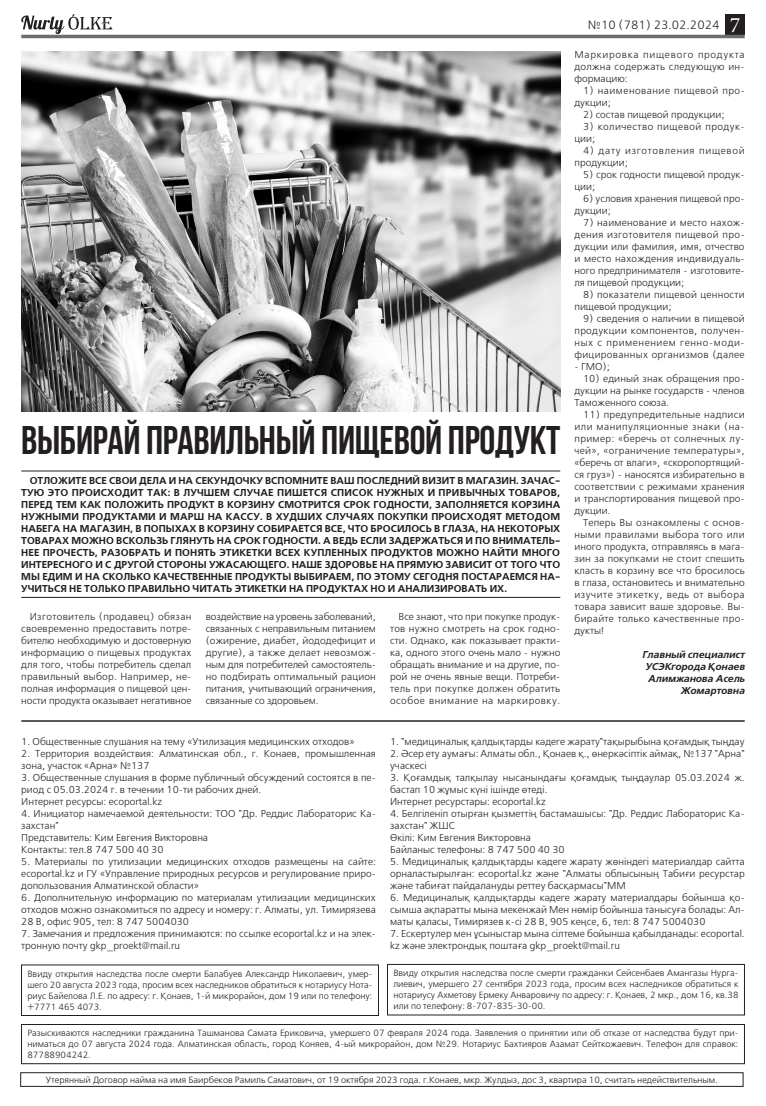
<style>
.page{position:relative;width:766px;height:1106px;background:#fff}
.page>*{position:absolute;margin:0;border:0;box-sizing:border-box;transform-origin:0 0}
.тақырып{font:700 40px "Bebas Neue";letter-spacing:-.01em;color:#231f20}
.t1{font:12px "DS Free Set";color:#231f20}
.Основной_Текст{font:10px/12px "DS Free Set";color:#231f20;text-align:justify}
.анотация{font:700 10px/12px "DS Free Set";color:#231f20;text-align:justify}
.Основной_Текст-2{font:10px/12px "DS Free Set";letter-spacing:.045em;color:#231f20}
.Основной_Текст-3{font:italic 700 10px "DS Free Set";color:#231f20}
.Основной_Текст-4{font:10px/12px "DS Free Set";letter-spacing:.025em;color:#231f20}
.Основной_Текст-5{font:10px/12px "DS Free Set";letter-spacing:.07em;color:#231f20}
.t2{font:9px/11px "DS Free Set";color:#231f20;text-align:justify}
.s1{font-family:"Minion Pro";font-size:22px;color:#fff}
</style>
<div class="page">
<svg style="left:21px;top:14px;width:92px;height:20px"></svg>
<div style="left:725px;top:14px;width:19px;height:21px;background:#231f20"></div>
<hr style="left:21px;top:35px;width:723px;height:3px;background:#6c6d70">
<div style="left:20px;top:1072px;width:723px;height:14px;border:1px solid #231f20"></div>
<div style="left:387px;top:964px;width:357px;height:51px;border:1px solid #231f20"></div>
<div style="left:21px;top:1024px;width:723px;height:39px;border:1px solid #231f20"></div>
<hr style="left:21px;top:720px;width:723px;height:2px;background:#57585a">
<img style="left:21px;top:51px;width:539px;height:360px">
<hr style="left:21px;top:471px;width:539px;height:1px;background:#231f20">
<hr style="left:21px;top:597px;width:539px;height:1px;background:#231f20">
<p class="t1" style="left:587px;top:18px;width:154px">№10 (781) 23.02.2024 <span class="s1">7</span></p>
<p class="Основной_Текст" style="left:574px;top:49px;width:172px">Маркировка пищевого продукта должна содержать следующую ин&shy;формацию:</p>
<p class="Основной_Текст-2" style="left:574px;top:85px;width:172px;text-indent:9px">1) наименование пищевой про&shy;дукции;</p>
<p class="Основной_Текст" style="left:583px;top:109px;width:143px">2) состав пищевой продукции;</p>
<p class="Основной_Текст-2" style="left:574px;top:121px;width:172px;text-indent:9px">3) количество пищевой продук&shy;ции;</p>
<p class="Основной_Текст-5" style="left:574px;top:145px;width:172px;text-indent:9px">4) дату изготовления пищевой продукции;</p>
<p class="Основной_Текст" style="left:574px;top:169px;width:172px;text-indent:9px">5) срок годности пищевой продук&shy;ции;</p>
<p class="Основной_Текст" style="left:574px;top:193px;width:172px;text-indent:9px">6) условия хранения пищевой про&shy;дукции;</p>
<p class="Основной_Текст" style="left:574px;top:217px;width:172px;text-indent:9px">7) наименование и место нахож&shy;дения изготовителя пищевой про&shy;дукции или фамилия, имя, отчество и место нахождения индивидуаль&shy;ного предпринимателя - изготовите&shy;ля пищевой продукции;</p>
<p class="Основной_Текст-4" style="left:574px;top:289px;width:171px;text-indent:9px">8) показатели пищевой ценности пищевой продукции;</p>
<p class="Основной_Текст" style="left:574px;top:313px;width:172px;text-indent:9px">9) сведения о наличии в пищевой продукции компонентов, получен&shy;ных с применением генно-моди&shy;фицированных организмов (далее</p>
<p class="Основной_Текст" style="left:574px;top:361px;width:37px">- ГМО);</p>
<p class="Основной_Текст" style="left:574px;top:373px;width:172px;text-indent:9px">10) единый знак обращения про&shy;дукции на рынке государств - членов Таможенного союза.</p>
<p class="Основной_Текст" style="left:574px;top:409px;width:172px;text-indent:9px">11) предупредительные надписи или манипуляционные знаки (на&shy;пример: «беречь от солнечных лу&shy;чей», «ограничение температуры», «беречь от влаги», «скоропортящий&shy;ся груз») - наносятся избирательно в соответствии с режимами хранения и транспортирования пищевой про&shy;дукции.</p>
<p class="Основной_Текст" style="left:574px;top:517px;width:172px;text-indent:9px">Теперь Вы ознакомлены с основ&shy;ными правилами выбора того или иного продукта, отправляясь в мага&shy;зин за покупками не стоит спешить класть в корзину все что бросилось в глаза, остановитесь и внимательно изучите этикетку, ведь от выбора товара зависит ваше здоровье. Вы&shy;бирайте только качественные про&shy;дукты!</p>
<p class="Основной_Текст-3" style="left:641px;top:649px;width:104px">Главный специалист</p>
<p class="Основной_Текст-3" style="left:645px;top:661px;width:101px">УСЭКгорода Қонаев</p>
<p class="Основной_Текст-3" style="left:647px;top:673px;width:98px">Алимжанова Асель</p>
<p class="Основной_Текст-3" style="left:680px;top:685px;width:66px">Жомартовна</p>
<p class="тақырып" style="left:21px;top:418px;width:540px">ВЫБИРАЙ ПРАВИЛЬНЫЙ ПИЩЕВОЙ ПРОДУКТ</p>
<p class="анотация" style="left:21px;top:474px;width:540px;text-indent:9px">ОТЛОЖИТЕ ВСЕ СВОИ ДЕЛА И НА СЕКУНДОЧКУ ВСПОМНИТЕ ВАШ ПОСЛЕДНИЙ ВИЗИТ В МАГАЗИН. ЗАЧАС-ТУЮ ЭТО ПРОИСХОДИТ ТАК: В ЛУЧШЕМ СЛУЧАЕ ПИШЕТСЯ СПИСОК НУЖНЫХ И ПРИВЫЧНЫХ ТОВАРОВ, ПЕРЕД ТЕМ КАК ПОЛОЖИТЬ ПРОДУКТ В КОРЗИНУ СМОТРИТСЯ СРОК ГОДНОСТИ, ЗАПОЛНЯЕТСЯ КОРЗИНА НУЖНЫМИ ПРОДУКТАМИ И МАРШ НА КАССУ. В ХУДШИХ СЛУЧАЯХ ПОКУПКИ ПРОИСХОДЯТ МЕТОДОМ НАБЕГА НА МАГАЗИН, В ПОПЫХАХ В КОРЗИНУ СОБИРАЕТСЯ ВСЕ, ЧТО БРОСИЛОСЬ В ГЛАЗА, НА НЕКОТОРЫХ ТОВАРАХ МОЖНО ВСКОЛЬЗЬ ГЛЯНУТЬ НА СРОК ГОДНОСТИ. А ВЕДЬ ЕСЛИ ЗАДЕРЖАТЬСЯ И ПО ВНИМАТЕЛЬ-НЕЕ ПРОЧЕСТЬ, РАЗОБРАТЬ И ПОНЯТЬ ЭТИКЕТКИ ВСЕХ КУПЛЕННЫХ ПРОДУКТОВ МОЖНО НАЙТИ МНОГО ИНТЕРЕСНОГО И С ДРУГОЙ СТОРОНЫ УЖАСАЮЩЕГО. НАШЕ ЗДОРОВЬЕ НА ПРЯМУЮ ЗАВИСИТ ОТ ТОГО ЧТО МЫ ЕДИМ И НА СКОЛЬКО КАЧЕСТВЕННЫЕ ПРОДУКТЫ ВЫБИРАЕМ, ПО ЭТОМУ СЕГОДНЯ ПОСТАРАЕМСЯ НА-УЧИТЬСЯ НЕ ТОЛЬКО ПРАВИЛЬНО ЧИТАТЬ ЭТИКЕТКИ НА ПРОДУКТАХ НО И АНАЛИЗИРОВАТЬ ИХ.</p>
<p class="Основной_Текст" style="left:21px;top:610px;width:172px;text-indent:9px">Изготовитель (продавец) обязан своевременно предоставить потре&shy;бителю необходимую и достоверную информацию о пищевых продуктах для того, чтобы потребитель сделал правильный выбор. Например, не&shy;полная информация о пищевой цен&shy;ности продукта оказывает негативное</p>
<p class="Основной_Текст" style="left:21px;top:735px;width:335px">1. Общественные слушания на тему «Утилизация медицинских отходов»</p>
<p class="Основной_Текст" style="left:21px;top:747px;width:356px">2. Территория воздействия: Алматинская обл., г. Конаев, промышленная зона, участок «Арна» №137</p>
<p class="Основной_Текст" style="left:21px;top:771px;width:356px">3. Общественные слушания в форме публичный обсуждений состоятся в пе&shy;риод с 05.03.2024 г. в течении 10-ти рабочих дней.</p>
<p class="Основной_Текст" style="left:21px;top:795px;width:142px">Интернет ресурсы: ecoportal.kz</p>
<p class="Основной_Текст" style="left:21px;top:807px;width:356px">4. Инициатор намечаемой деятельности: ТОО "Др. Реддис Лабораторис Ка&shy;захстан"</p>
<p class="Основной_Текст" style="left:21px;top:831px;width:188px">Представитель: Ким Евгения Викторовна</p>
<p class="Основной_Текст" style="left:21px;top:843px;width:144px">Контакты: тел.8 747 500 40 30</p>
<p class="Основной_Текст" style="left:21px;top:855px;width:356px">5. Материалы по утилизации медицинских отходов размещены на сайте: ecoportal.kz и ГУ «Управление природных ресурсов и регулирование приро&shy;допользования Алматинской области»</p>
<p class="Основной_Текст" style="left:21px;top:891px;width:356px">6. Дополнительную информацию по материалам утилизации медицинских отходов можно ознакомиться по адресу и номеру: г. Алматы, ул. Тимирязева 28 В, офис 905, тел: 8 747 5004030</p>
<p class="Основной_Текст" style="left:21px;top:927px;width:356px">7. Замечания и предложения принимаются: по ссылке ecoportal.kz и на элек&shy;тронную почту gkp_proekt@mail.ru</p>
<p class="Основной_Текст" style="left:206px;top:610px;width:172px">воздействие на уровень заболеваний, связанных с неправильным питанием (ожирение, диабет, йододефицит и другие), а также делает невозмож&shy;ным для потребителей самостоятель&shy;но подбирать оптимальный рацион питания, учитывающий ограничения, связанные со здоровьем.</p>
<p class="Основной_Текст" style="left:390px;top:610px;width:172px;text-indent:9px">Все знают, что при покупке продук&shy;тов нужно смотреть на срок годно&shy;сти. Однако, как показывает практи&shy;ка, одного этого очень мало - нужно обращать внимание и на другие, по&shy;рой не очень явные вещи. Потреби&shy;тель при покупке должен обратить особое внимание на маркировку.</p>
<p class="Основной_Текст" style="left:390px;top:735px;width:356px">1. "медициналық қалдықтарды кәдеге жарату"тақырыбына қоғамдық тыңдау</p>
<p class="Основной_Текст" style="left:390px;top:747px;width:356px">2. Әсер ету аумағы: Алматы обл., Қонаев қ., өнеркәсіптік аймақ, №137 "Арна" учаскесі</p>
<p class="Основной_Текст" style="left:390px;top:771px;width:356px">3. Қоғамдық талқылау нысанындағы қоғамдық тыңдаулар 05.03.2024 ж. бастап 10 жұмыс күні ішінде өтеді.</p>
<p class="Основной_Текст" style="left:390px;top:795px;width:157px">Интернет ресурстары: ecoportal.kz</p>
<p class="Основной_Текст" style="left:390px;top:807px;width:356px">4. Белгіленіп отырған қызметтің бастамашысы: "Др. Реддис Лабораторис Ка&shy;захстан" ЖШС</p>
<p class="Основной_Текст" style="left:390px;top:831px;width:142px">Өкілі: Ким Евгения Викторовна</p>
<p class="Основной_Текст" style="left:390px;top:843px;width:176px">Байланыс телефоны: 8 747 500 40 30</p>
<p class="Основной_Текст" style="left:390px;top:855px;width:356px">5. Медициналық қалдықтарды кәдеге жарату жөніндегі материалдар сайтта орналастырылған: ecoportal.kz және "Алматы облысының Табиғи ресурстар және табиғат пайдалануды реттеу басқармасы"ММ</p>
<p class="Основной_Текст" style="left:390px;top:891px;width:356px">6. Медициналық қалдықтарды кәдеге жарату материалдары бойынша қо&shy;сымша ақпаратты мына мекенжай Мен нөмір бойынша танысуға болады: Ал&shy;маты қаласы, Тимирязев к-сі 28 В, 905 кеңсе, 6, тел: 8 747 5004030</p>
<p class="Основной_Текст" style="left:390px;top:927px;width:356px">7. Ескертулер мен ұсыныстар мына сілтеме бойынша қабылданады: ecoportal. kz және электрондық поштаға gkp_proekt@mail.ru</p>
<p class="t2" style="left:393px;top:968px;width:346px">Ввиду открытия наследства после смерти гражданки Сейсенбаев Амангазы Нурга&shy;лиевич, умершего 27 сентября 2023 года, просим всех наследников обратиться к нотариусу Ахметову Ермеку Анваровичу по адресу: г. Қонаев, 2 мкр., дом 16, кв.38 или по телефону: 8-707-835-30-00.</p>
<p class="t2" style="left:27px;top:1027px;width:712px">Разыскиваются наследники гражданина Ташманова Самата Ериковича, умершего 07 февраля 2024 года. Заявления о принятии или об отказе от наследства будут при&shy;ниматься до 07 августа 2024 года. Алматинская область, город Коняев, 4-ый микрорайон, дом №29. Нотариус Бахтияров Азамат Сейткожаевич. Телефон для справок:<br>87788904242.</p>
<p class="t2" style="left:27px;top:968px;width:346px">Ввиду открытия наследства после смерти Балабуев Александр Николаевич, умер&shy;шего 20 августа 2023 года, просим всех наследников обратиться к нотариусу Нота&shy;риус Байелова Л.Е. по адресу: г. Қонаев, 1-й микрорайон, дом 19 или по телефону: +7771 465 4073.</p>
<p class="t2" style="left:46px;top:1074px;width:673px">Утерянный Договор найма на имя Баирбеков Рамиль Саматович, от 19 октября 2023 года. г.Конаев, мкр. Жулдыз, дос 3, квартира 10, считать недействительным.</p>
</div>
